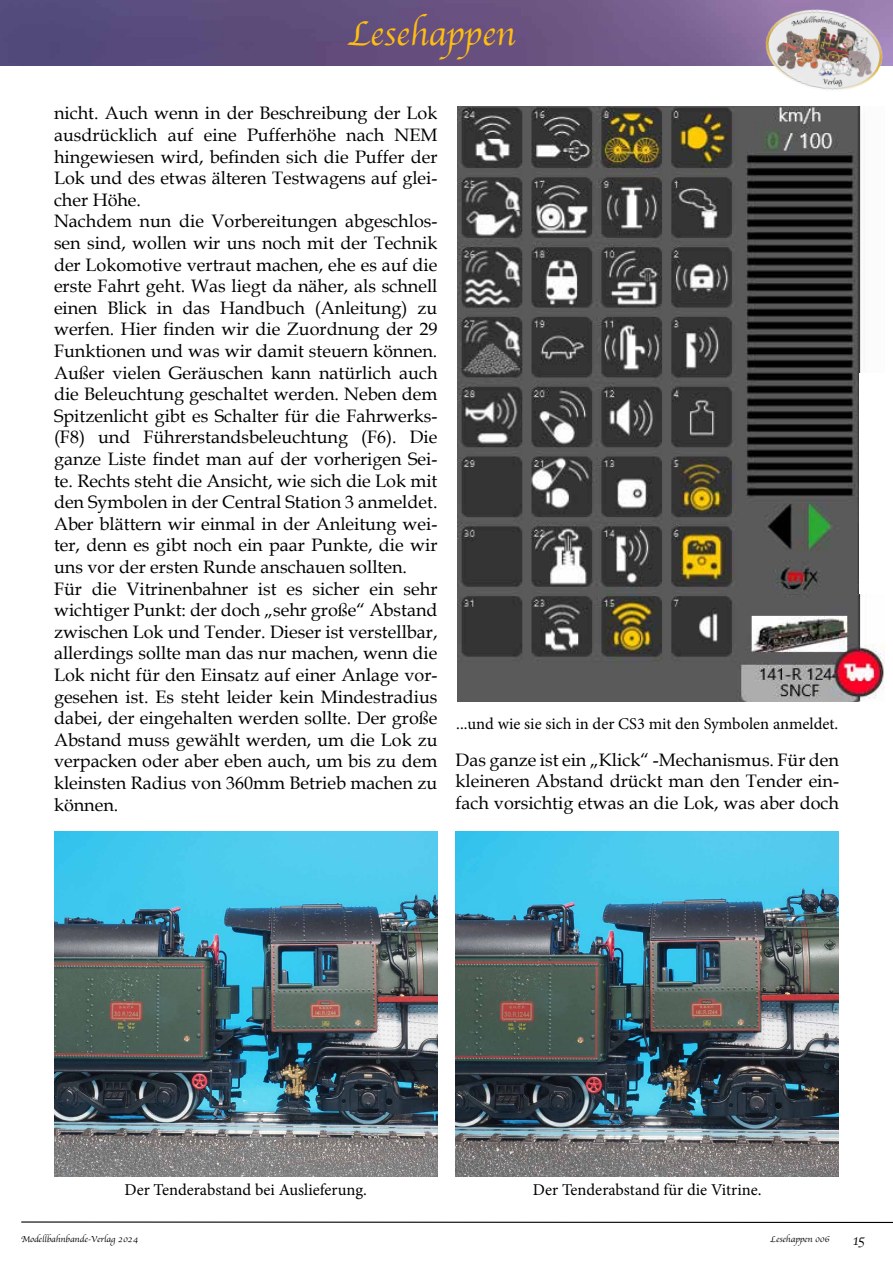
<style>
.page{position:relative;width:893px;height:1263px;background:#fff}
.page>*{position:absolute;margin:0;border:0;box-sizing:border-box;transform-origin:0 0}
.t1{font:35.55px "Apple Chancery";color:#febe10}
.t2{font:18px/21.6px "Book Antiqua";color:#000}
.t3{font:16.5px "Minion Pro";color:#000}
.t4{font:15px "Apple Chancery";color:#000}
.t5{font:9px "Apple Chancery";color:#000}
</style>
<div class="page">
<img style="left:0;top:0;width:754px;height:65px">
<img style="left:754px;top:0;width:139px;height:90px">
<hr style="left:21px;top:1221px;width:872px;height:2px;background:#000">
<img style="left:455px;top:831px;width:384px;height:345px">
<img style="left:54px;top:831px;width:383px;height:345px">
<img style="left:457px;top:106px;width:427px;height:595px">
<div style="left:859px;top:373px;width:34px;height:221px;background:#fff"></div>
<h1 class="t1" style="left:348px;top:6px;width:169px">Lesehappen</h1>
<p class="t2" style="left:54px;top:102px;width:385px">nicht. Auch wenn in der Beschreibung der Lok ausdrücklich auf eine Pufferhöhe nach NEM hingewiesen wird, befinden sich die Puffer der Lok und des etwas älteren Testwagens auf glei&shy;cher Höhe.<br>Nachdem nun die Vorbereitungen abgeschlos&shy;sen sind, wollen wir uns noch mit der Technik der Lokomotive vertraut machen, ehe es auf die erste Fahrt geht. Was liegt da näher, als schnell einen Blick in das Handbuch (Anleitung) zu werfen. Hier finden wir die Zuordnung der 29<br>Funktionen und was wir damit steuern können.<br>Außer vielen Geräuschen kann natürlich auch die Beleuchtung geschaltet werden. Neben dem Spitzenlicht gibt es Schalter für die Fahrwerks-(F8) und Führerstandsbeleuchtung (F6). Die ganze Liste findet man auf der vorherigen Sei&shy;te. Rechts steht die Ansicht, wie sich die Lok mit den Symbolen in der Central Station 3 anmeldet.<br>Aber blättern wir einmal in der Anleitung wei&shy;ter, denn es gibt noch ein paar Punkte, die wir uns vor der ersten Runde anschauen sollten.<br>Für die Vitrinenbahner ist es sicher ein sehr wichtiger Punkt: der doch „sehr große“ Abstand zwischen Lok und Tender. Dieser ist verstellbar, allerdings sollte man das nur machen, wenn die Lok nicht für den Einsatz auf einer Anlage vor&shy;gesehen ist. Es steht leider kein Mindestradius dabei, der eingehalten werden sollte. Der große Abstand muss gewählt werden, um die Lok zu verpacken oder aber eben auch, um bis zu dem kleinsten Radius von 360mm Betrieb machen zu können.</p>
<p class="t3" style="left:456px;top:713px;width:383px">...und wie sie sich in der CS3 mit den Symbolen anmeldet.</p>
<p class="t2" style="left:455px;top:748px;width:385px;text-align:justify">Das ganze ist ein „Klick“ -Mechanismus. Für den kleineren Abstand drückt man den Tender ein&shy;fach vorsichtig etwas an die Lok, was aber doch</p>
<p class="t3" style="left:124px;top:1179px;width:244px">Der Tenderabstand bei Auslieferung.</p>
<p class="t3" style="left:533px;top:1179px;width:230px">Der Tenderabstand für die Vitrine.</p>
<p class="t5" style="left:21px;top:1232px;width:118px">Modellbahnbande-Verlag 2024</p>
<p class="t5" style="left:770px;top:1232px;width:61px">Lesehappen 006</p>
<p class="t4" style="left:853px;top:1228px;width:14px">15</p>
</div>
